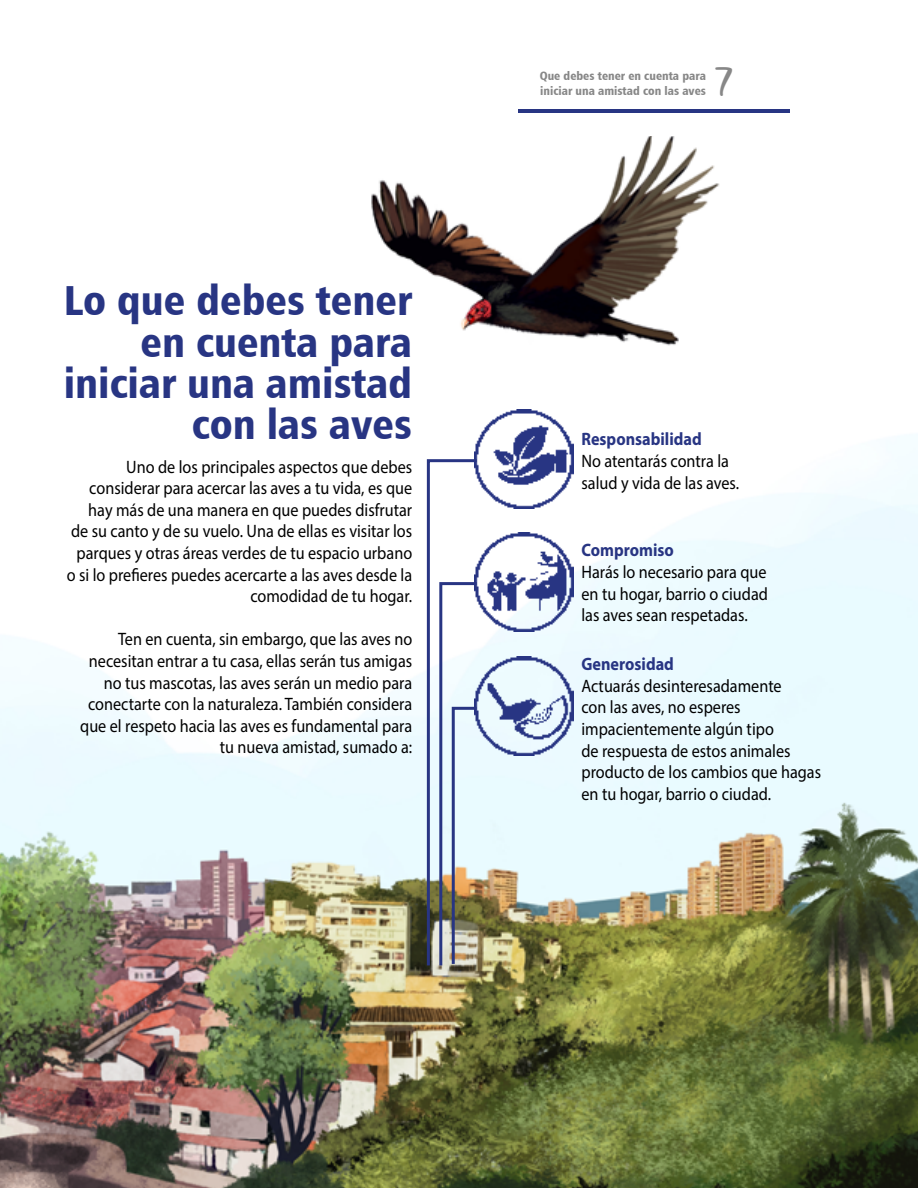
<style>
.page{position:relative;width:918px;height:1188px;background:#fff}
.page>*{position:absolute;margin:0;border:0;box-sizing:border-box;transform-origin:0 0}
.t1{font:42px/41.4px "Humanist 777 BT Black Condensed B";color:#283583;text-align:right}
.t2{font:42px "October Moon";color:#878787}
.t3{font:18px/21.6px "Myriad Pro";color:#000;text-align:right;scale:.9 1}
.t4{font:700 18px "Myriad Pro";color:#283583;scale:.9 1}
.t5{font:12px/14.4px "Humanist 777 BT Black Condensed B";color:#878787}
</style>
<div class="page">
<img style="left:0;top:136px;width:918px;height:1052px">
<img style="left:480px;top:533px;width:93px;height:99px">
<img style="left:480px;top:657px;width:93px;height:99px">
<img style="left:475px;top:410px;width:98px;height:99px">
<svg style="left:425px;top:458px;width:55px;height:510px"></svg>
<hr style="left:518px;top:110px;width:272px;height:3px;background:#283583">
<h1 class="t1" style="left:64px;top:279px;width:350px">Lo que debes tener en cuenta para iniciar una amistad con las aves</h1>
<p class="t3" style="left:67px;top:456px;width:385px">Uno de los principales aspectos que debes considerar para acercar las aves a tu vida, es que hay más de una manera en que puedes disfrutar de su canto y de su vuelo. Una de ellas es visitar los parques y otras áreas verdes de tu espacio urbano o si lo prefieres puedes acercarte a las aves desde la comodidad de tu hogar.</p>
<p class="t3" style="left:80px;top:628px;width:370px">Ten en cuenta, sin embargo, que las aves no necesitan entrar a tu casa, ellas serán tus amigas no tus mascotas, las aves serán un medio para conectarte con la naturaleza. También considera que el respeto hacia las aves es fundamental para tu nueva amistad, sumado a:</p>
<p class="t5" style="left:540px;top:69px;width:168px">Que debes tener en cuenta para iniciar una amistad con las aves</p>
<h1 class="t2" style="left:715px;top:57px;width:20px">7</h1>
<p class="t4" style="left:581px;top:428px;width:135px">Responsabilidad</p>
<p class="t3" style="left:581px;top:450px;width:177px;text-align:left">No atentarás contra la salud y vida de las aves.</p>
<p class="t4" style="left:581px;top:539px;width:104px">Compromiso</p>
<p class="t3" style="left:581px;top:561px;width:209px;text-align:justify">Harás lo necesario para que en tu hogar, barrio o ciudad las aves sean respetadas.</p>
<p class="t4" style="left:581px;top:652px;width:104px">Generosidad</p>
<p class="t3" style="left:581px;top:675px;width:268px;text-align:left">Actuarás desinteresadamente<br>con las aves, no esperes impacientemente algún tipo<br>de respuesta de estos animales producto de los cambios que hagas en tu hogar, barrio o ciudad.</p>
</div>
